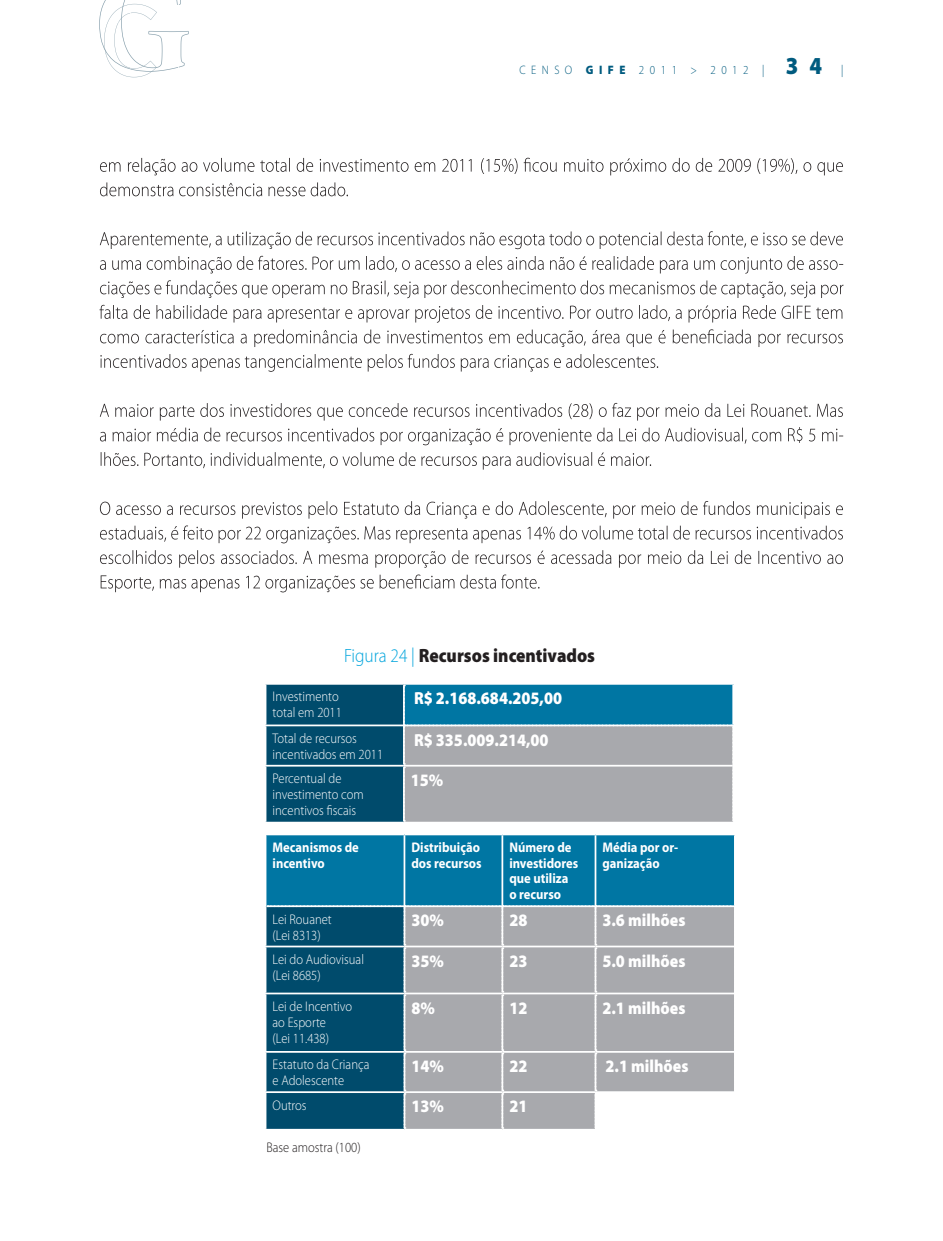
<style>
.page{position:relative;width:943px;height:1241px;background:#fff}
.page>*{position:absolute;margin:0;border:0;box-sizing:border-box;transform-origin:0 0}
.TEXTO_MIOLO{font:900 19.25px "Myriad Pro";color:#231f20;scale:.9 1}
.NÚMEROS_TABELAS{font:900 17.5px "Myriad Pro";color:#fff;scale:.9 1}
.TEXTO_TABELA_MENU_SU{font:300 14px/15.8px "Myriad Pro";color:#fff;scale:.9 1}
.TEXTO_TABELA_MENU_SU-2{font:700 14px/15.8px "Myriad Pro";color:#fff;scale:.9 1}
.BASE_AMOSTRA{font:300 14px "Myriad Pro";color:#231f20;scale:.9 1}
.RODAPÉ{font:300 12.25px "Myriad Pro";letter-spacing:.5em;color:#005b7f;scale:.9 1}
.s1{font-weight:900}
.s2{font-weight:900;font-size:24.5px}
.s3{font-weight:300;color:#00a4dc}
</style>
<div class="page">
<svg style="left:99px;top:0;width:90px;height:77px"></svg>
<svg style="left:101px;top:574px;width:438px;height:18px"></svg>
<svg style="left:100px;top:550px;width:743px;height:17px"></svg>
<svg style="left:100px;top:525px;width:743px;height:18px"></svg>
<svg style="left:100px;top:501px;width:743px;height:17px"></svg>
<svg style="left:101px;top:452px;width:550px;height:17px"></svg>
<svg style="left:100px;top:427px;width:743px;height:18px"></svg>
<svg style="left:100px;top:403px;width:743px;height:17px"></svg>
<svg style="left:100px;top:354px;width:558px;height:18px"></svg>
<svg style="left:100px;top:329px;width:743px;height:18px"></svg>
<svg style="left:99px;top:305px;width:743px;height:18px"></svg>
<svg style="left:100px;top:280px;width:743px;height:18px"></svg>
<svg style="left:100px;top:256px;width:743px;height:18px"></svg>
<svg style="left:100px;top:231px;width:743px;height:18px"></svg>
<svg style="left:100px;top:182px;width:248px;height:14px"></svg>
<svg style="left:100px;top:158px;width:743px;height:17px"></svg>
<svg style="left:265px;top:834px;width:470px;height:295px;background:#6490a3"></svg>
<hr style="left:265px;top:1128px;width:139px;height:2px;background:#fff">
<svg style="left:265px;top:684px;width:469px;height:138px;background:#5a879b"></svg>
<hr style="left:265px;top:724px;width:138px;height:2px;background:#fff">
<p class="RODAPÉ" style="left:519px;top:63px;width:338px">CENSO <span class="s1">GIFE</span> 2011 &gt; 2012 | <span class="s2">34</span></p>
<p class="RODAPÉ" style="left:841px;top:63px;width:4px">|</p>
<p class="TEXTO_MIOLO" style="left:344px;top:644px;width:280px"><span class="s3">Figura 24 |</span> Recursos incentivados</p>
<p class="TEXTO_TABELA_MENU_SU" style="left:272px;top:689px;width:79px">Investimento total em 2011</p>
<p class="NÚMEROS_TABELAS" style="left:414px;top:688px;width:166px">R$ 2.168.684.205,00</p>
<p class="TEXTO_TABELA_MENU_SU" style="left:272px;top:730px;width:95px">Total de recursos</p>
<p class="TEXTO_TABELA_MENU_SU" style="left:272px;top:746px;width:124px">incentivados em 2011</p>
<p class="NÚMEROS_TABELAS" style="left:414px;top:729px;width:151px">R$ 335.009.214,00</p>
<p class="TEXTO_TABELA_MENU_SU" style="left:272px;top:770px;width:103px">Percentual de investimento com incentivos fiscais</p>
<p class="NÚMEROS_TABELAS" style="left:411px;top:769px;width:38px">15%</p>
<p class="TEXTO_TABELA_MENU_SU-2" style="left:272px;top:839px;width:97px">Mecanismos de incentivo</p>
<p class="TEXTO_TABELA_MENU_SU-2" style="left:411px;top:839px;width:79px">Distribuição dos recursos</p>
<p class="TEXTO_TABELA_MENU_SU-2" style="left:509px;top:839px;width:78px">Número de investidores que utiliza o recurso</p>
<p class="TEXTO_TABELA_MENU_SU-2" style="left:602px;top:839px;width:86px">Média por or&shy;ganização</p>
<p class="TEXTO_TABELA_MENU_SU" style="left:272px;top:911px;width:67px">Lei Rouanet</p>
<p class="TEXTO_TABELA_MENU_SU" style="left:272px;top:927px;width:55px">(Lei 8313)</p>
<p class="NÚMEROS_TABELAS" style="left:411px;top:910px;width:38px">30%</p>
<p class="NÚMEROS_TABELAS" style="left:509px;top:910px;width:22px">28</p>
<p class="NÚMEROS_TABELAS" style="left:602px;top:910px;width:94px">3.6 milhões</p>
<p class="TEXTO_TABELA_MENU_SU" style="left:272px;top:951px;width:103px">Lei do Audiovisual</p>
<p class="TEXTO_TABELA_MENU_SU" style="left:272px;top:967px;width:55px">(Lei 8685)</p>
<p class="NÚMEROS_TABELAS" style="left:411px;top:950px;width:38px">35%</p>
<p class="NÚMEROS_TABELAS" style="left:509px;top:950px;width:22px">23</p>
<p class="NÚMEROS_TABELAS" style="left:602px;top:950px;width:94px">5.0 milhões</p>
<p class="TEXTO_TABELA_MENU_SU" style="left:272px;top:998px;width:90px">Lei de Incentivo</p>
<p class="TEXTO_TABELA_MENU_SU" style="left:272px;top:1014px;width:61px">ao Esporte</p>
<p class="TEXTO_TABELA_MENU_SU" style="left:272px;top:1030px;width:64px">(Lei 11.438)</p>
<p class="NÚMEROS_TABELAS" style="left:411px;top:997px;width:28px">8%</p>
<p class="NÚMEROS_TABELAS" style="left:509px;top:997px;width:22px">12</p>
<p class="NÚMEROS_TABELAS" style="left:602px;top:997px;width:94px">2.1 milhões</p>
<p class="TEXTO_TABELA_MENU_SU" style="left:272px;top:1056px;width:109px">Estatuto da Criança</p>
<p class="TEXTO_TABELA_MENU_SU" style="left:272px;top:1072px;width:81px">e Adolescente</p>
<p class="NÚMEROS_TABELAS" style="left:411px;top:1055px;width:38px">14%</p>
<p class="NÚMEROS_TABELAS" style="left:509px;top:1055px;width:22px">22</p>
<p class="NÚMEROS_TABELAS" style="left:605px;top:1055px;width:94px">2.1 milhões</p>
<p class="TEXTO_TABELA_MENU_SU" style="left:272px;top:1097px;width:39px">Outros</p>
<p class="NÚMEROS_TABELAS" style="left:411px;top:1096px;width:38px">13%</p>
<p class="NÚMEROS_TABELAS" style="left:509px;top:1096px;width:22px">21</p>
<p class="BASE_AMOSTRA" style="left:266px;top:1139px;width:106px">Base amostra (100)</p>
</div>
